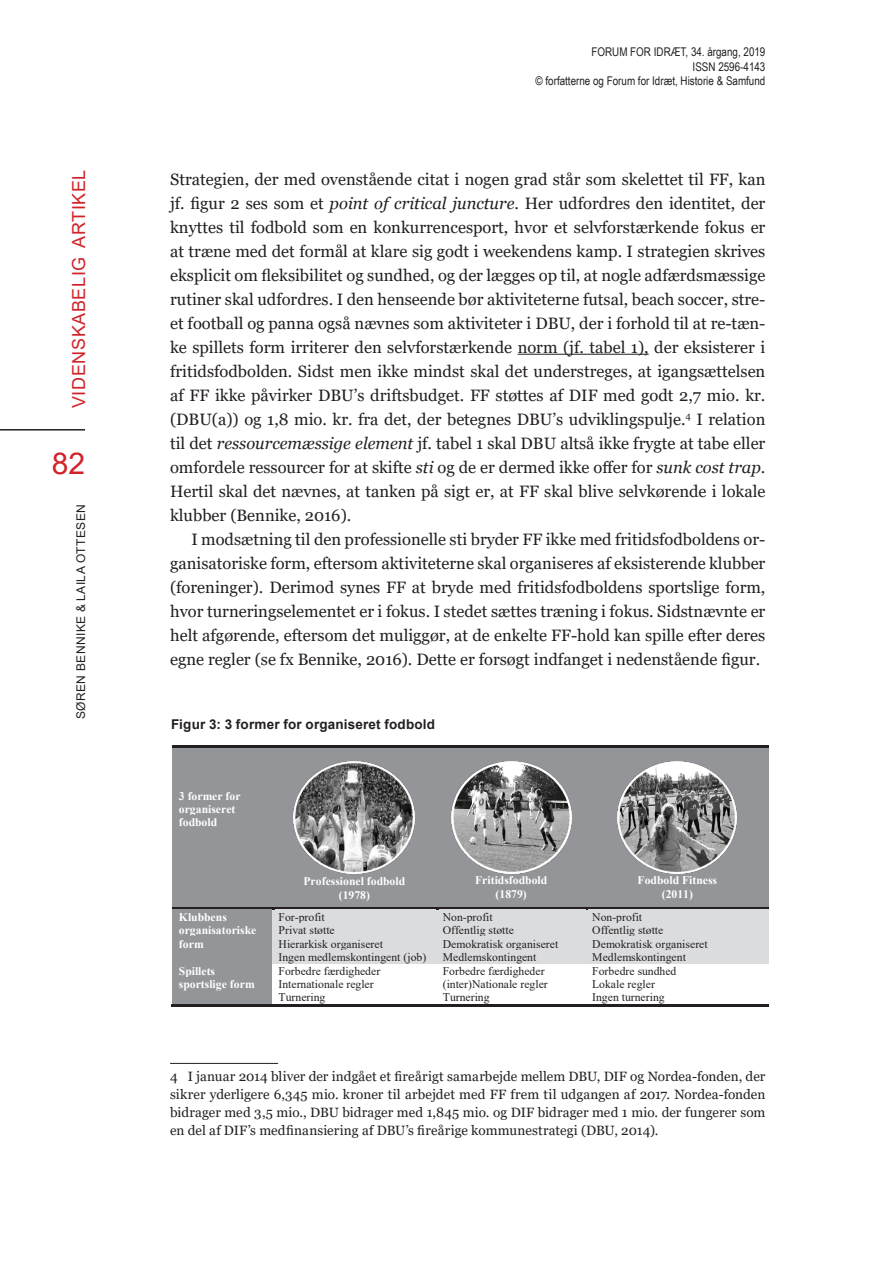
<style>
.page{position:relative;width:893px;height:1263px;background:#fff}
.page>*{position:absolute;margin:0;border:0;box-sizing:border-box;transform-origin:0 0}
.t1{font:30px "Arial";color:#d1232a}
.t2{font:18px "Arial";letter-spacing:.035em;color:#d1232a}
.Første_afsnit{font:16.5px/24px "Georgia";color:#231f20;text-align:justify}
.Brødtekst{font:16.5px/24px "Georgia";color:#231f20;text-align:justify}
.Fodnoter{font:13.5px/18px "Georgia";letter-spacing:.01em;color:#231f20;text-align:justify}
.Tabeloverskrift{font:700 13.5px "Arial";letter-spacing:.015em;color:#231f20}
.t3{font:12px/14.4px "Arial Narrow";color:#231f20;text-align:right}
.t4{font:12px "Arial";letter-spacing:.035em;color:#231f20}
.t5{font:11.7px/13.5px "Times New Roman";color:#231f20}
.t6{font:700 11.7px/13.5px "Times New Roman";color:#fff}
.s1{font-style:italic}
</style>
<div class="page">
<hr style="left:0;top:429px;width:85px;height:1px;background:#231f20">
<hr style="left:518px;top:354px;width:131px;height:1px;background:#231f20">
<hr style="left:170px;top:1063px;width:108px;height:1px;background:#231f20">
<div style="left:173px;top:748px;width:99px;height:159px;background:#939598"></div>
<div style="left:272px;top:748px;width:164px;height:159px;background:#939598"></div>
<div style="left:436px;top:748px;width:150px;height:159px;background:#939598"></div>
<div style="left:586px;top:748px;width:183px;height:159px;background:#939598"></div>
<hr style="left:173px;top:745px;width:99px;height:3px;background:#231f20">
<hr style="left:275px;top:745px;width:161px;height:3px;background:#231f20">
<hr style="left:439px;top:745px;width:147px;height:3px;background:#231f20">
<hr style="left:588px;top:745px;width:181px;height:3px;background:#231f20">
<div style="left:173px;top:910px;width:99px;height:54px;background:#939598"></div>
<div style="left:272px;top:910px;width:164px;height:54px;background:#dbdcde"></div>
<div style="left:436px;top:910px;width:150px;height:54px;background:#dbdcde"></div>
<div style="left:586px;top:910px;width:183px;height:54px;background:#dbdcde"></div>
<hr style="left:173px;top:907px;width:99px;height:3px;background:#231f20">
<hr style="left:275px;top:907px;width:161px;height:3px;background:#231f20">
<hr style="left:439px;top:907px;width:147px;height:3px;background:#231f20">
<hr style="left:588px;top:907px;width:181px;height:3px;background:#231f20">
<div style="left:173px;top:964px;width:99px;height:40px;background:#939598"></div>
<hr style="left:172px;top:1004px;width:100px;height:3px;background:#231f20">
<hr style="left:274px;top:1004px;width:162px;height:3px;background:#231f20">
<hr style="left:438px;top:1004px;width:148px;height:3px;background:#231f20">
<hr style="left:587px;top:1004px;width:182px;height:3px;background:#231f20">
<img style="left:294px;top:762px;width:120px;height:111px">
<img style="left:451px;top:762px;width:120px;height:111px">
<img style="left:617px;top:762px;width:120px;height:111px">
<p class="t2" style="left:66px;top:408px;width:240px;rotate:-90deg">VIDENSKABELIG ARTIKEL</p>
<h1 class="t1" style="left:52px;top:442px;width:35px">82</h1>
<p class="t4" style="left:73px;top:719px;width:217px;rotate:-90deg">SØREN BENNIKE &amp; LAILA OTTESEN</p>
<p class="t3" style="left:535px;top:44px;width:231px">FORUM FOR IDRÆT, 34. årgang, 2019<br>ISSN 2596-4143<br>© forfatterne og Forum for Idræt, Historie &amp; Samfund</p>
<p class="Første_afsnit" style="left:170px;top:167px;width:597px">Strategien, der med ovenstående citat i nogen grad står som skelettet til FF, kan jf. figur 2 ses som et <span class="s1">point of critical juncture</span>. Her udfordres den identitet, der knyttes til fodbold som en konkurrencesport, hvor et selvforstærkende fokus er at træne med det formål at klare sig godt i weekendens kamp. I strategien skrives eksplicit om fleksibilitet og sundhed, og der lægges op til, at nogle adfærdsmæssige rutiner skal udfordres. I den henseende bør aktiviteterne futsal, beach soccer, stre&shy;et football og panna også nævnes som aktiviteter i DBU, der i forhold til at re-tæn&shy;ke spillets form irriterer den selvforstærkende norm (jf. tabel 1), der eksisterer i fritidsfodbolden. Sidst men ikke mindst skal det understreges, at igangsættelsen af FF ikke påvirker DBU’s driftsbudget. FF støttes af DIF med godt 2,7 mio. kr. (DBU(a)) og 1,8 mio. kr. fra det, der betegnes DBU’s udviklingspulje.<sup>4</sup> I relation til det <span class="s1">ressourcemæssige element</span> jf. tabel 1 skal DBU altså ikke frygte at tabe eller omfordele ressourcer for at skifte <span class="s1">sti</span> og de er dermed ikke offer for <span class="s1">sunk cost trap</span>.<br>Hertil skal det nævnes, at tanken på sigt er, at FF skal blive selvkørende i lokale klubber (Bennike, 2016).</p>
<p class="Brødtekst" style="left:170px;top:527px;width:597px;text-indent:21px">I modsætning til den professionelle sti bryder FF ikke med fritidsfodboldens or&shy;ganisatoriske form, eftersom aktiviteterne skal organiseres af eksisterende klubber (foreninger). Derimod synes FF at bryde med fritidsfodboldens sportslige form, hvor turneringselementet er i fokus. I stedet sættes træning i fokus. Sidstnævnte er helt afgørende, eftersom det muliggør, at de enkelte FF-hold kan spille efter deres egne regler (se fx Bennike, 2016). Dette er forsøgt indfanget i nedenstående figur.</p>
<p class="Tabeloverskrift" style="left:171px;top:714px;width:265px">Figur 3: 3 former for organiseret fodbold</p>
<p class="t6" style="left:179px;top:788px;width:63px">3 former for organiseret fodbold</p>
<p class="t6" style="left:303px;top:874px;width:103px;text-align:center">Professionel fodbold (1978)</p>
<p class="t6" style="left:475px;top:873px;width:74px;text-align:center">Fritidsfodbold (1879)</p>
<p class="t6" style="left:638px;top:873px;width:81px;text-align:center">Fodbold Fitness (2011)</p>
<p class="t6" style="left:179px;top:910px;width:79px">Klubbens organisatoriske form</p>
<p class="t5" style="left:279px;top:909px;width:149px">For-profit<br>Privat støtte<br>Hierarkisk organiseret<br>Ingen medlemskontingent (job)</p>
<p class="t5" style="left:443px;top:909px;width:117px">Non-profit<br>Offentlig støtte<br>Demokratisk organiseret<br>Medlemskontingent</p>
<p class="t5" style="left:592px;top:909px;width:117px">Non-profit<br>Offentlig støtte<br>Demokratisk organiseret<br>Medlemskontingent</p>
<p class="t6" style="left:179px;top:963px;width:77px">Spillets sportslige form</p>
<p class="t5" style="left:279px;top:963px;width:103px">Forbedre færdigheder<br>Internationale regler<br>Turnering</p>
<p class="t5" style="left:443px;top:963px;width:106px">Forbedre færdigheder (inter)Nationale regler<br>Turnering</p>
<p class="t5" style="left:592px;top:963px;width:86px">Forbedre sundhed<br>Lokale regler<br>Ingen turnering</p>
<p class="Fodnoter" style="left:170px;top:1068px;width:597px">4 I januar 2014 bliver der indgået et fireårigt samarbejde mellem DBU, DIF og Nordea-fonden, der sikrer yderligere 6,345 mio. kroner til arbejdet med FF frem til udgangen af 2017. Nordea-fonden bidrager med 3,5 mio., DBU bidrager med 1,845 mio. og DIF bidrager med 1 mio. der fungerer som en del af DIF’s medfinansiering af DBU’s fireårige kommunestrategi (DBU, 2014).</p>
</div>
